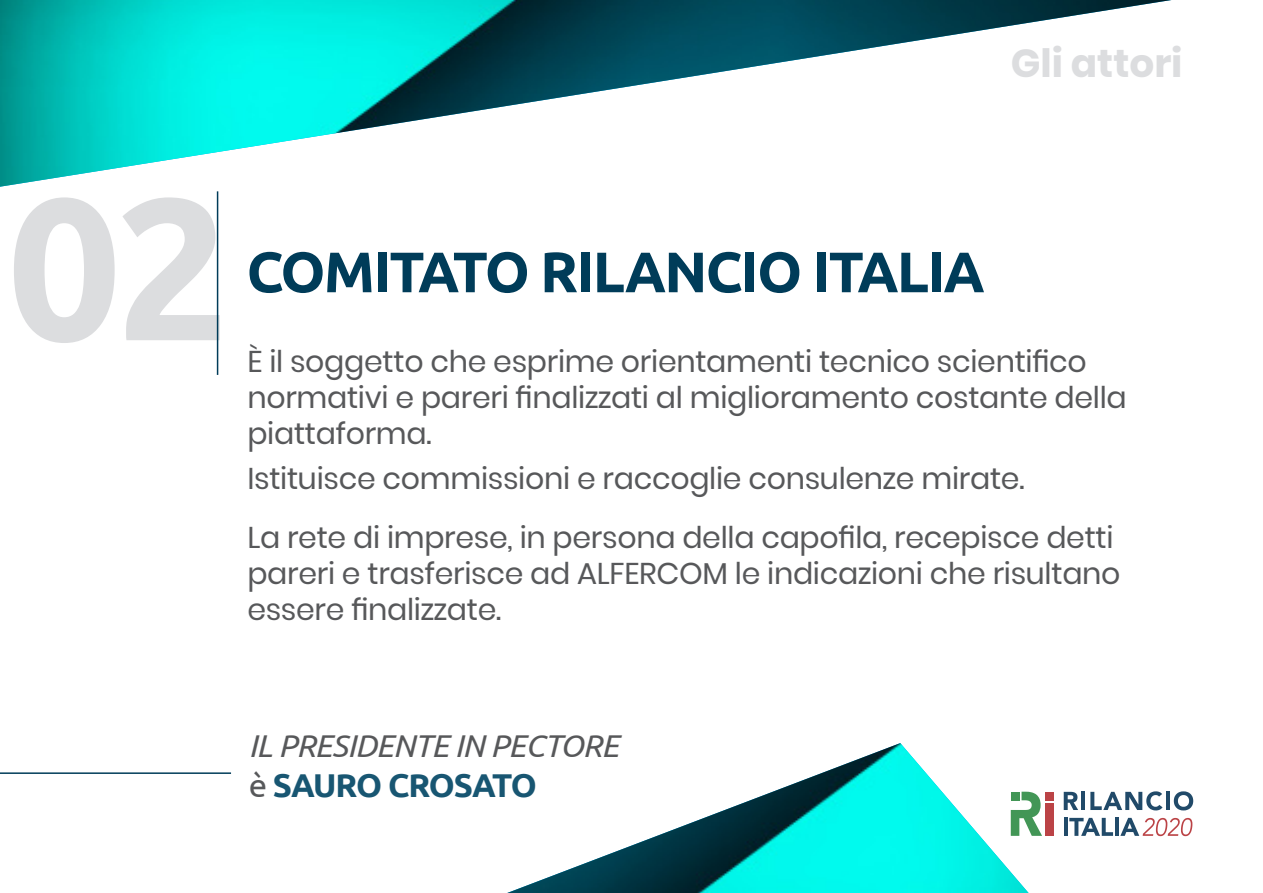
<style>
.page{position:relative;width:1263px;height:893px;background:#fff}
.page>*{position:absolute;margin:0;border:0;box-sizing:border-box;transform-origin:0 0}
.t1{font:700 201.3px "Ubuntu";color:#dcdddf}
.t2{font:700 57px "Ubuntu";letter-spacing:-.03em;color:#003c59}
.t3{font:700 39px "Poppins";color:#dcdddf}
.t4{font:700 33px "Ubuntu";letter-spacing:-.04em;color:#185672}
.t5{font:italic 31.5px "Ubuntu";letter-spacing:-.02em;color:#57585a}
.t6{font:30px/36px "Poppins";letter-spacing:-.01em;color:#57585a}
.s1{font-weight:400;color:#57585a}
</style>
<div class="page">
<img style="left:0;top:0;width:1171px;height:187px">
<hr style="left:0;top:772px;width:231px;height:2px;background:#003c59">
<hr style="left:217px;top:191px;width:1px;height:184px;background:#003c59">
<img style="left:507px;top:743px;width:521px;height:150px">
<svg style="left:1064px;top:792px;width:14px;height:18px"></svg>
<hr style="left:1081px;top:792px;width:4px;height:18px;background:#214a69">
<svg style="left:1090px;top:791px;width:72px;height:19px"></svg>
<hr style="left:1166px;top:792px;width:4px;height:18px;background:#214a69">
<svg style="left:1174px;top:791px;width:19px;height:19px"></svg>
<hr style="left:1064px;top:818px;width:4px;height:18px;background:#214a69">
<svg style="left:1069px;top:818px;width:44px;height:18px"></svg>
<hr style="left:1115px;top:818px;width:4px;height:18px;background:#214a69">
<svg style="left:1120px;top:818px;width:72px;height:18px"></svg>
<div style="left:1045px;top:803px;width:9px;height:33px;background:#bb4346"></div>
<svg style="left:1011px;top:792px;width:31px;height:44px"></svg>
<div style="left:1011px;top:792px;width:8px;height:8px;background:#429656"></div>
<div style="left:1045px;top:792px;width:9px;height:8px;background:#bb4346"></div>
<p class="t3" style="left:1011px;top:41px;width:173px">Gli attori</p>
<p class="t1" style="left:7px;top:147px;width:224px">02</p>
<p class="t2" style="left:247px;top:237px;width:739px">COMITATO RILANCIO ITALIA</p>
<p class="t6" style="left:247px;top:344px;width:881px">È il soggetto che esprime orientamenti tecnico scientifico normativi e pareri finalizzati al miglioramento costante della piattaforma.</p>
<p class="t6" style="left:247px;top:461px;width:779px">Istituisce commissioni e raccoglie consulenze mirate.</p>
<p class="t6" style="left:247px;top:520px;width:875px">La rete di imprese, in persona della capofila, recepisce detti pareri e trasferisce ad ALFERCOM le indicazioni che risultano essere finalizzate.</p>
<p class="t5" style="left:249px;top:727px;width:372px">IL PRESIDENTE IN PECTORE</p>
<p class="t4" style="left:249px;top:765px;width:290px"><span class="s1">è</span> SAURO CROSATO</p>
</div>
